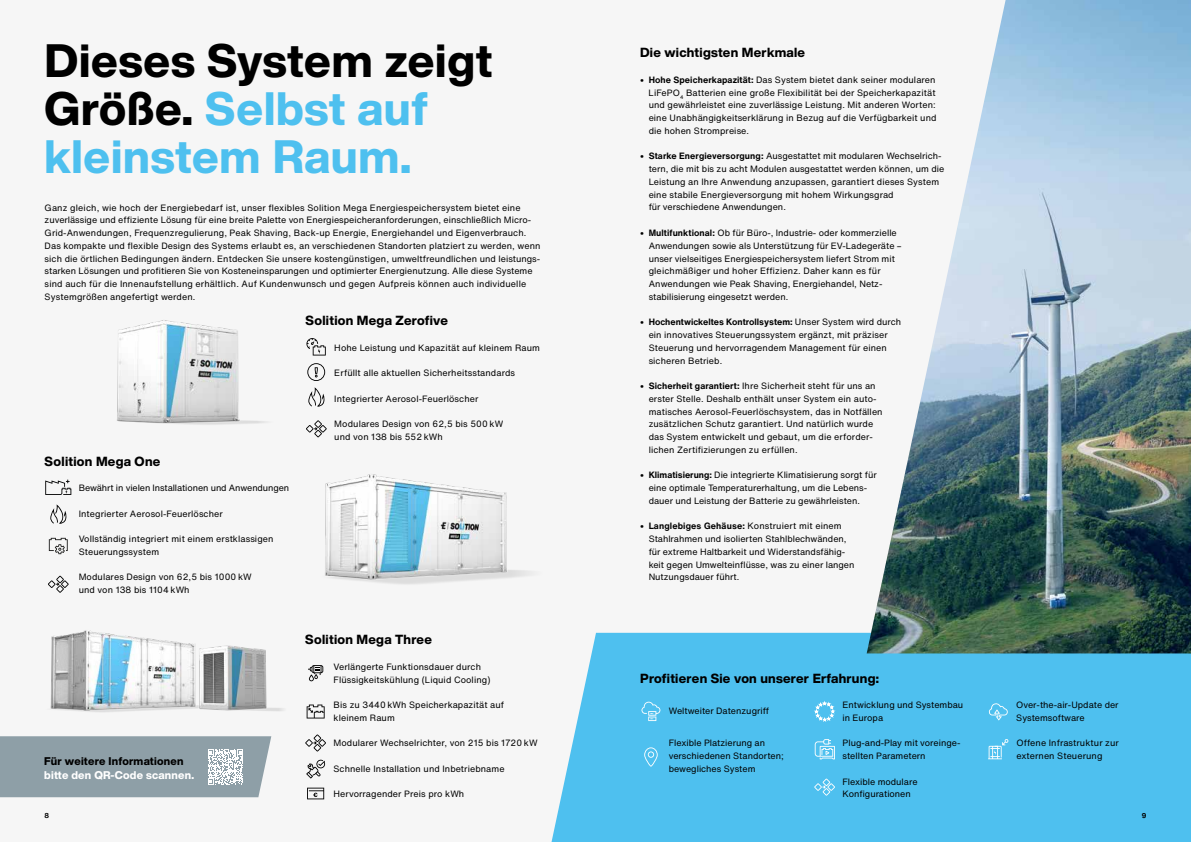
<style>
.page{position:relative;width:1191px;height:842px;background:#f6f6f6}
.page>*{position:absolute;margin:0;border:0;box-sizing:border-box;transform-origin:0 0}
.t1{font:800 46px/48px "Helvetica Now Display";letter-spacing:.015em;color:#000}
.t2{font:800 13px "Helvetica Now Display";letter-spacing:.02em;color:#000}
.t3{font:800 11px "Helvetica Now Display";letter-spacing:.02em;color:#000}
.t4{font:800 11px "Helvetica Now Display";letter-spacing:.02em;color:#fff}
.t5{font:9px/12.8px "Helvetica Now Text";letter-spacing:.01em;color:#000}
.t6{font:9px "Helvetica Now Text";letter-spacing:-.01em;color:#000}
.t7{font:700 7px "Helvetica Now Text";color:#000}
.s1{color:#4ec0ef}
.s2{font-weight:700}
</style>
<div class="page">
<div style="left:551px;top:633px;width:640px;height:209px;background:#4ec0ef"></div>
<svg style="left:641px;top:702px;width:19px;height:19px"></svg>
<svg style="left:644px;top:747px;width:13px;height:19px"></svg>
<svg style="left:814px;top:702px;width:21px;height:20px"></svg>
<svg style="left:988px;top:702px;width:20px;height:18px"></svg>
<svg style="left:814px;top:739px;width:21px;height:20px"></svg>
<svg style="left:814px;top:778px;width:21px;height:18px"></svg>
<svg style="left:988px;top:739px;width:20px;height:20px"></svg>
<img style="left:866px;top:0;width:325px;height:653px">
<svg style="left:318px;top:420px;width:9px;height:17px"></svg>
<svg style="left:318px;top:363px;width:7px;height:18px"></svg>
<svg style="left:318px;top:391px;width:6px;height:16px"></svg>
<svg style="left:318px;top:343px;width:8px;height:12px"></svg>
<svg style="left:48px;top:576px;width:21px;height:17px"></svg>
<svg style="left:50px;top:504px;width:17px;height:20px"></svg>
<svg style="left:49px;top:538px;width:19px;height:16px"></svg>
<svg style="left:45px;top:480px;width:26px;height:15px"></svg>
<img style="left:325px;top:474px;width:205px;height:110px">
<svg style="left:306px;top:760px;width:19px;height:19px"></svg>
<svg style="left:307px;top:788px;width:17px;height:11px"></svg>
<svg style="left:307px;top:704px;width:18px;height:14px"></svg>
<svg style="left:305px;top:734px;width:21px;height:17px"></svg>
<svg style="left:308px;top:665px;width:15px;height:16px"></svg>
<svg style="left:0;top:736px;width:9px;height:61px"></svg>
<img style="left:117px;top:320px;width:201px;height:118px">
<img style="left:9px;top:630px;width:274px;height:167px">
<h1 class="t1" style="left:45px;top:37px;width:449px">Dieses System zeigt<br>Größe. <span class="s1">Selbst auf kleinstem Raum.</span></h1>
<h2 class="t2" style="left:640px;top:43px;width:166px">Die wichtigsten Merkmale</h2>
<p class="t5" style="left:648px;top:73px;width:289px;text-align:justify;text-indent:-8px"><span class="s2">• Hohe Speicherkapazität:</span> Das System bietet dank seiner modularen LiFePO<sub>4</sub> Batterien eine große Flexibilität bei der Speicherkapazität und gewährleistet eine zuverlässige Leistung. Mit anderen Worten: eine Unabhängigkeitserklärung in Bezug auf die Verfügbarkeit und die hohen Strompreise.</p>
<p class="t5" style="left:648px;top:150px;width:297px;text-indent:-9px"><span class="s2">• Starke Energieversorgung:</span> Ausgestattet mit modularen Wechselrich&shy;tern, die mit bis zu acht Modulen ausgestattet werden können, um die Leistung an Ihre Anwendung anzupassen, garantiert dieses System eine stabile Energieversorgung mit hohem Wirkungsgrad<br>für verschiedene Anwendungen.</p>
<p class="t5" style="left:648px;top:226px;width:255px;text-indent:-9px"><span class="s2">• Multifunktional:</span> Ob für Büro-, Industrie- oder kommerzielle Anwendungen sowie als Unterstützung für EV-Ladegeräte – unser vielseitiges Energiespeichersystem liefert Strom mit gleichmäßiger und hoher Effizienz. Daher kann es für Anwendungen wie Peak Shaving, Energiehandel, Netz&shy;stabilisierung eingesetzt werden.</p>
<p class="t5" style="left:648px;top:315px;width:254px;text-indent:-9px"><span class="s2">• Hochentwickeltes Kontrollsystem:</span> Unser System wird durch ein innovatives Steuerungssystem ergänzt, mit präziser Steuerung und hervorragendem Management für einen sicheren Betrieb.</p>
<p class="t5" style="left:648px;top:379px;width:235px;text-indent:-9px"><span class="s2">• Sicherheit garantiert:</span> Ihre Sicherheit steht für uns an erster Stelle. Deshalb enthält unser System ein auto&shy;matisches Aerosol-Feuerlöschsystem, das in Notfällen zusätzlichen Schutz garantiert. Und natürlich wurde das System entwickelt und gebaut, um die erforder&shy;lichen Zertifizierungen zu erfüllen.</p>
<p class="t5" style="left:648px;top:468px;width:230px;text-indent:-9px"><span class="s2">• Klimatisierung:</span> Die integrierte Klimatisierung sorgt für eine optimale Temperaturerhaltung, um die Lebens&shy;dauer und Leistung der Batterie zu gewährleisten.</p>
<p class="t5" style="left:648px;top:519px;width:207px;text-indent:-9px"><span class="s2">• Langlebiges Gehäuse:</span> Konstruiert mit einem Stahlrahmen und isolierten Stahlblechwänden, für extreme Haltbarkeit und Widerstandsfähig&shy;keit gegen Umwelteinflüsse, was zu einer langen Nutzungsdauer führt.</p>
<p class="t5" style="left:45px;top:201px;width:497px">Ganz gleich, wie hoch der Energiebedarf ist, unser flexibles Solition Mega Energiespeichersystem bietet eine zuverlässige und effiziente Lösung für eine breite Palette von Energiespeicheranforderungen, einschließlich Micro-Grid-Anwendungen, Frequenzregulierung, Peak Shaving, Back-up Energie, Energiehandel und Eigenverbrauch.<br>Das kompakte und flexible Design des Systems erlaubt es, an verschiedenen Standorten platziert zu werden, wenn sich die örtlichen Bedingungen ändern. Entdecken Sie unsere kostengünstigen, umweltfreundlichen und leistungs&shy;starken Lösungen und profitieren Sie von Kosteneinsparungen und optimierter Energienutzung. Alle diese Systeme sind auch für die Innenaufstellung erhältlich. Auf Kundenwunsch und gegen Aufpreis können auch individuelle Systemgrößen angefertigt werden.</p>
<h2 class="t2" style="left:305px;top:312px;width:144px">Solition Mega Zerofive</h2>
<p class="t5" style="left:334px;top:341px;width:207px">Hohe Leistung und Kapazität auf kleinem Raum</p>
<p class="t5" style="left:334px;top:366px;width:182px">Erfüllt alle aktuellen Sicherheitsstandards</p>
<p class="t5" style="left:334px;top:392px;width:146px">Integrierter Aerosol-Feuerlöscher</p>
<p class="t5" style="left:334px;top:417px;width:170px">Modulares Design von 62,5 bis 500 kW und von 138 bis 552 kWh</p>
<h2 class="t2" style="left:45px;top:452px;width:117px">Solition Mega One</h2>
<p class="t6" style="left:79px;top:481px;width:212px">Bewährt in vielen Installationen und Anwendungen</p>
<p class="t5" style="left:79px;top:507px;width:146px">Integrierter Aerosol-Feuerlöscher</p>
<p class="t5" style="left:79px;top:532px;width:196px">Vollständig integriert mit einem erstklassigen<br>Steuerungssystem</p>
<p class="t5" style="left:79px;top:571px;width:175px">Modulares Design von 62,5 bis 1000 kW und von 138 bis 1104 kWh</p>
<p class="t3" style="left:44px;top:753px;width:141px">Für weitere Informationen</p>
<p class="t4" style="left:44px;top:767px;width:151px">bitte den QR-Code scannen.</p>
<p class="t7" style="left:45px;top:810px;width:6px">8</p>
<h2 class="t2" style="left:305px;top:631px;width:128px">Solition Mega Three</h2>
<p class="t5" style="left:333px;top:660px;width:158px">Verlängerte Funktionsdauer durch<br>Flüssigkeitskühlung (Liquid Cooling)</p>
<p class="t5" style="left:333px;top:698px;width:172px">Bis zu 3440 kWh Speicherkapazität auf kleinem Raum</p>
<p class="t5" style="left:333px;top:736px;width:205px">Modularer Wechselrichter, von 215 bis 1720 kW</p>
<p class="t5" style="left:333px;top:762px;width:173px">Schnelle Installation und Inbetriebname</p>
<p class="t5" style="left:333px;top:787px;width:132px">Hervorragender Preis pro kWh</p>
<h2 class="t2" style="left:640px;top:669px;width:240px">Profitieren Sie von unserer Erfahrung:</h2>
<p class="t5" style="left:669px;top:704px;width:102px">Weltweiter Datenzugriff</p>
<p class="t5" style="left:669px;top:736px;width:116px">Flexible Platzierung an verschiedenen Standorten; bewegliches System</p>
<p class="t5" style="left:842px;top:698px;width:122px">Entwicklung und Systembau in Europa</p>
<p class="t5" style="left:1016px;top:698px;width:104px">Over-the-air-Update der<br>Systemsoftware</p>
<p class="t5" style="left:842px;top:736px;width:119px">Plug-and-Play mit voreinge&shy;stellten Parametern</p>
<p class="t5" style="left:842px;top:775px;width:76px">Flexible modulare<br>Konfigurationen</p>
<p class="t5" style="left:1016px;top:736px;width:104px">Offene Infrastruktur zur externen Steuerung</p>
<p class="t7" style="left:1141px;top:810px;width:6px">9</p>
</div>
